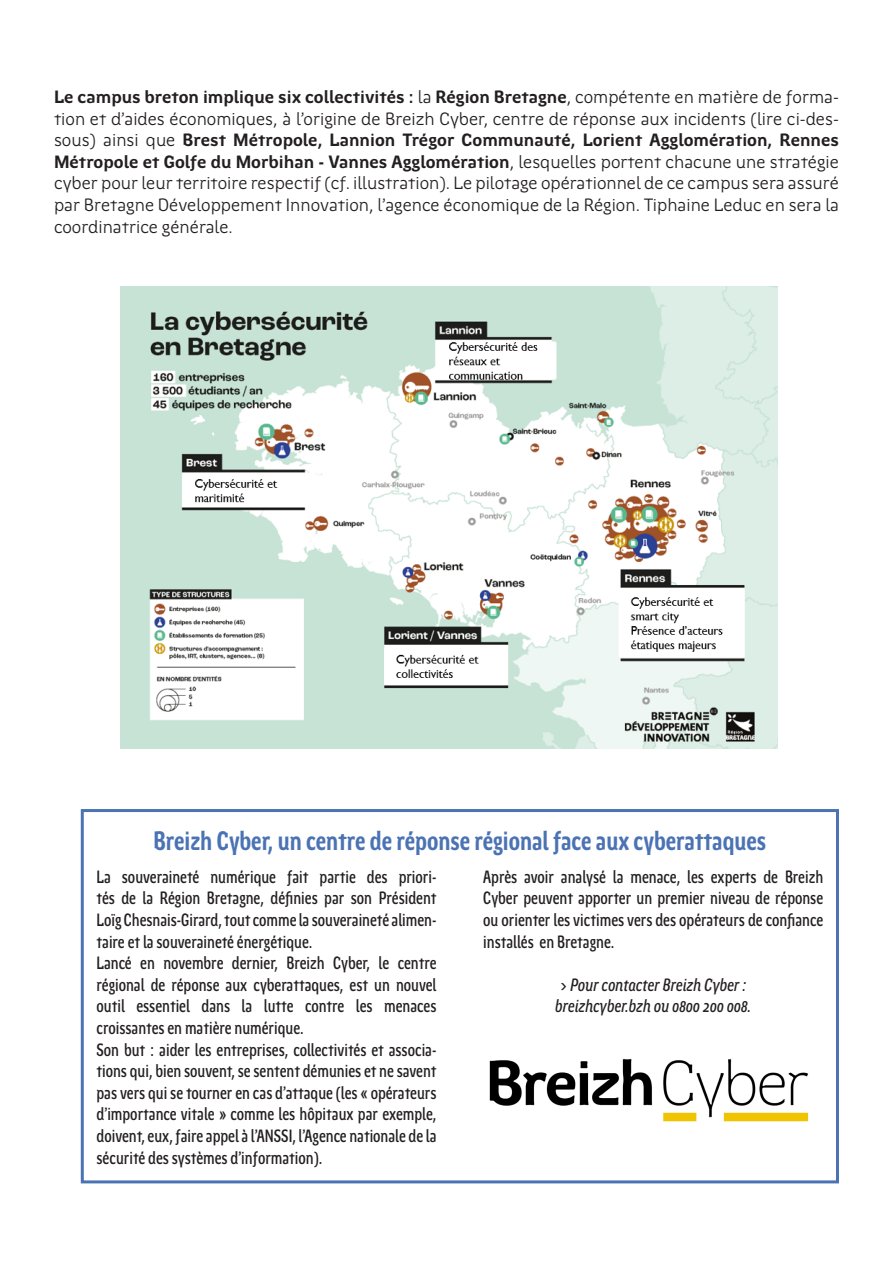
<style>
.page{position:relative;width:893px;height:1263px;background:#fff}
.page>*{position:absolute;margin:0;border:0;box-sizing:border-box;transform-origin:0 0}
.Sur_titre_CP{font:700 27px "Region Bretagne Cond";color:#4b73b4}
.t1{font:500 18px/21.6px "Region Bretagne Cond";color:#231f20;text-align:justify}
.t2{font:18px/21.6px "Region Bretagne";color:#231f20;text-align:justify}
.t3{font:18px "Region Bretagne Cond Med Ita";color:#231f20}
.s1{font-weight:700}
</style>
<div class="page">
<img style="left:121px;top:286px;width:657px;height:462px">
<div style="left:81px;top:809px;width:758px;height:374px;border:3px solid #4b73b4"></div>
<img style="left:489px;top:1059px;width:320px;height:63px">
<p class="t2" style="left:54px;top:86px;width:786px"><span class="s1">Le campus breton implique six collectivités :</span> la <span class="s1">Région Bretagne</span>, compétente en matière de forma&shy;tion et d’aides économiques, à l’origine de Breizh Cyber, centre de réponse aux incidents (lire ci-des&shy;sous) ainsi que <span class="s1">Brest Métropole, Lannion Trégor Communauté, Lorient Agglomération, Rennes Métropole et Golfe du Morbihan - Vannes Agglomération</span>, lesquelles portent chacune une stratégie cyber pour leur territoire respectif (cf. illustration). Le pilotage opérationnel de ce campus sera assuré par Bretagne Développement Innovation, l’agence économique de la Région. Tiphaine Leduc en sera la coordinatrice générale.</p>
<p class="Sur_titre_CP" style="left:153px;top:826px;width:614px">Breizh Cyber, un centre de réponse régional face aux cyberattaques</p>
<p class="t1" style="left:97px;top:866px;width:341px">La souveraineté numérique fait partie des priori&shy;tés de la Région Bretagne, définies par son Président Loïg Chesnais-Girard, tout comme la souveraineté alimen&shy;taire et la souveraineté énergétique.</p>
<p class="t1" style="left:97px;top:952px;width:341px">Lancé en novembre dernier, Breizh Cyber, le centre régional de réponse aux cyberattaques, est un nouvel outil essentiel dans la lutte contre les menaces croissantes en matière numérique.</p>
<p class="t1" style="left:97px;top:1039px;width:341px">Son but : aider les entreprises, collectivités et associa&shy;tions qui, bien souvent, se sentent démunies et ne savent pas vers qui se tourner en cas d’attaque (les « opérateurs d’importance vitale » comme les hôpitaux par exemple, doivent, eux, faire appel à l’ANSSI, l’Agence nationale de la sécurité des systèmes d’information).</p>
<p class="t1" style="left:483px;top:866px;width:341px">Après avoir analysé la menace, les experts de Breizh Cyber peuvent apporter un premier niveau de réponse ou orienter les victimes vers des opérateurs de confiance installés en Bretagne.</p>
<p class="t3" style="left:560px;top:975px;width:188px">&gt; Pour contacter Breizh Cyber :</p>
<p class="t3" style="left:555px;top:996px;width:198px">breizhcyber.bzh ou 0800 200 008.</p>
</div>
